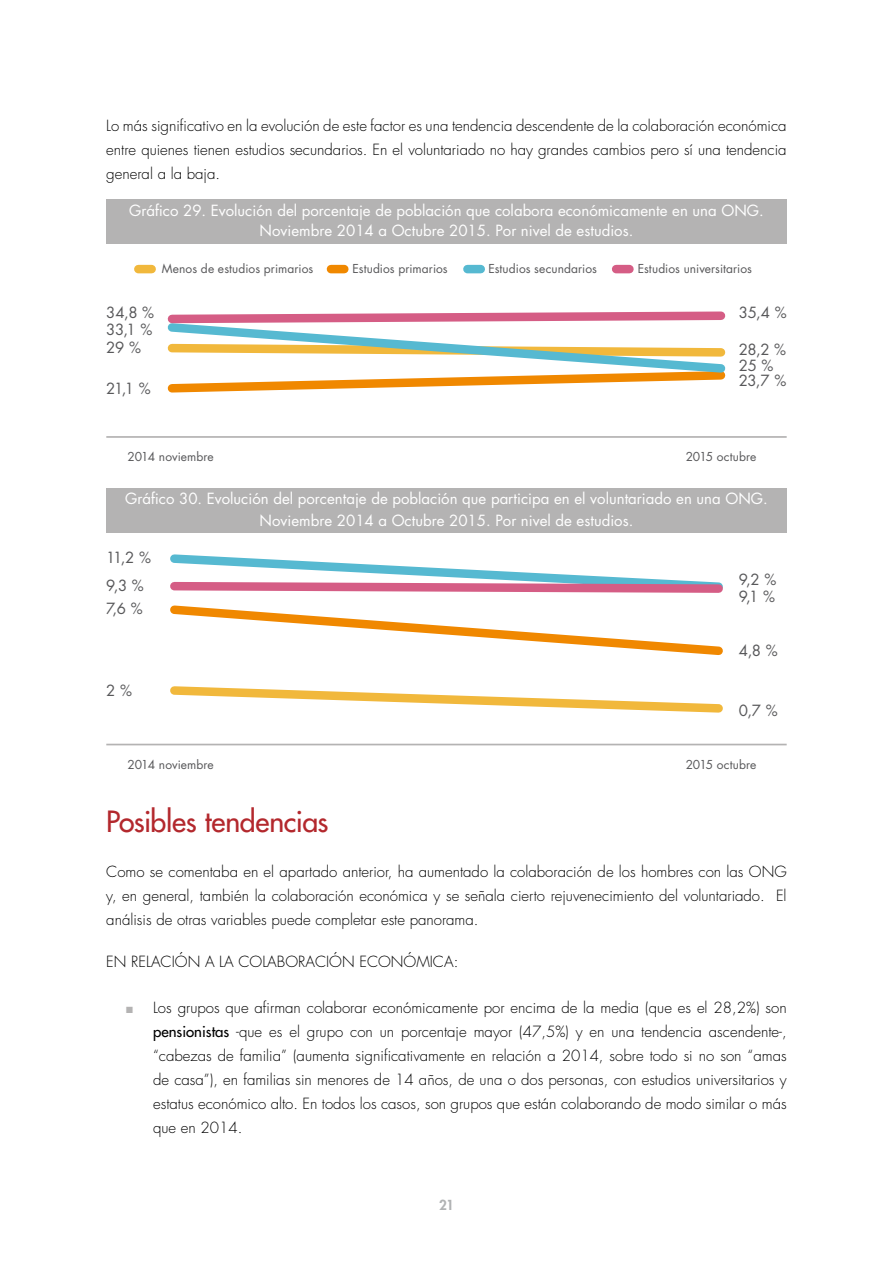
<style>
.page{position:relative;width:893px;height:1263px;background:#fff}
.page>*{position:absolute;margin:0;border:0;box-sizing:border-box;transform-origin:0 0}
.t1{font:28.5px "Futura";letter-spacing:-.015em;color:#b3282d}
.t2{font:300 15px/24px "Futura";color:#000;text-align:justify}
.t3{font:15px/19.5px "Futura";color:#fff;text-align:center}
.t4{font:15px/17.2px "Futura";letter-spacing:-.035em;color:#58585a}
.t5{font:800 13.5px "Futura";color:#b1b3b4}
.t6{font:12px "Futura";letter-spacing:.005em;color:#58585a}
.s1{color:#b4b3b3}
.s2{font-weight:400}
</style>
<div class="page">
<div style="left:106px;top:200px;width:681px;height:44px;background:#b4b3b3"></div>
<div style="left:106px;top:488px;width:681px;height:45px;background:#b4b3b3"></div>
<hr style="left:106px;top:436px;width:681px;height:2px;background:#b4b3b3">
<hr style="left:106px;top:744px;width:681px;height:1px;background:#b4b3b3">
<div style="left:138px;top:265px;width:14px;height:8px;background:#f1b83c"></div>
<div style="left:331px;top:265px;width:13px;height:8px;background:#f08800"></div>
<div style="left:467px;top:265px;width:14px;height:8px;background:#56b9d1"></div>
<div style="left:616px;top:265px;width:13px;height:8px;background:#d55d85"></div>
<svg style="left:167px;top:311px;width:559px;height:82px"></svg>
<svg style="left:170px;top:686px;width:553px;height:27px"></svg>
<svg style="left:170px;top:554px;width:553px;height:101px"></svg>
<p class="t2" style="left:106px;top:113px;width:682px">Lo más significativo en la evolución de este factor es una tendencia descendente de la colaboración económica entre quienes tienen estudios secundarios. En el voluntariado no hay grandes cambios pero sí una tendencia general a la baja.</p>
<p class="t3" style="left:129px;top:201px;width:636px">Gráfico 29. Evolución del porcentaje de población que colabora económicamente en una ONG.<br>Noviembre 2014 a Octubre 2015. Por nivel de estudios.</p>
<p class="t6" style="left:162px;top:260px;width:153px">Menos de estudios primarios</p>
<p class="t6" style="left:352px;top:260px;width:97px">Estudios primarios</p>
<p class="t6" style="left:488px;top:260px;width:110px">Estudios secundarios</p>
<p class="t6" style="left:638px;top:260px;width:116px">Estudios universitarios</p>
<p class="t4" style="left:106px;top:304px;width:49px">34,8 %</p>
<p class="t4" style="left:106px;top:320px;width:47px;line-height:18.5px">33,1 %<br>29 %</p>
<p class="t4" style="left:106px;top:380px;width:46px">21,1 %</p>
<p class="t4" style="left:739px;top:304px;width:49px">35,4 %</p>
<p class="t4" style="left:739px;top:341px;width:49px;line-height:16.4px">28,2 %<br>25 %</p>
<p class="t4" style="left:739px;top:372px;width:49px">23,7 %</p>
<p class="t6" style="left:128px;top:448px;width:88px">2014 noviembre</p>
<p class="t6" style="left:686px;top:448px;width:72px">2015 octubre</p>
<p class="t3" style="left:125px;top:488px;width:644px;line-height:21.6px">Gráfico 30. Evolución del porcentaje de población que participa en el voluntariado en una ONG.<br>Noviembre 2014 a Octubre 2015. Por nivel de estudios.</p>
<p class="t4" style="left:106px;top:549px;width:46px">11,2 %</p>
<p class="t4" style="left:106px;top:573px;width:39px;line-height:23.4px">9,3 %<br>7,6 %</p>
<p class="t4" style="left:106px;top:681px;width:27px">2 %</p>
<p class="t6" style="left:128px;top:756px;width:88px">2014 noviembre</p>
<p class="t4" style="left:739px;top:570px;width:39px">9,2 %<br>9,1 %</p>
<p class="t4" style="left:739px;top:641px;width:40px">4,8 %</p>
<p class="t4" style="left:739px;top:702px;width:40px">0,7 %</p>
<p class="t6" style="left:686px;top:756px;width:72px">2015 octubre</p>
<h1 class="t1" style="left:106px;top:803px;width:224px">Posibles tendencias</h1>
<p class="t2" style="left:106px;top:860px;width:682px">Como se comentaba en el apartado anterior, ha aumentado la colaboración de los hombres con las ONG y, en general, también la colaboración económica y se señala cierto rejuvenecimiento del voluntariado. El análisis de otras variables puede completar este panorama.</p>
<p class="t2" style="left:106px;top:950px;width:354px">EN RELACIÓN A LA COLABORACIÓN ECONÓMICA:</p>
<p class="t2" style="left:153px;top:996px;width:635px;text-indent:-27px"><span class="s1">■</span> Los grupos que afirman colaborar económicamente por encima de la media (que es el 28,2%) son <span class="s2">pensionistas</span> -que es el grupo con un porcentaje mayor (47,5%) y en una tendencia ascendente-, “cabezas de familia” (aumenta significativamente en relación a 2014, sobre todo si no son “amas de casa”), en familias sin menores de 14 años, de una o dos personas, con estudios universitarios y estatus económico alto. En todos los casos, son grupos que están colaborando de modo similar o más que en 2014.</p>
<p class="t5" style="left:439px;top:1195px;width:16px">21</p>
</div>
